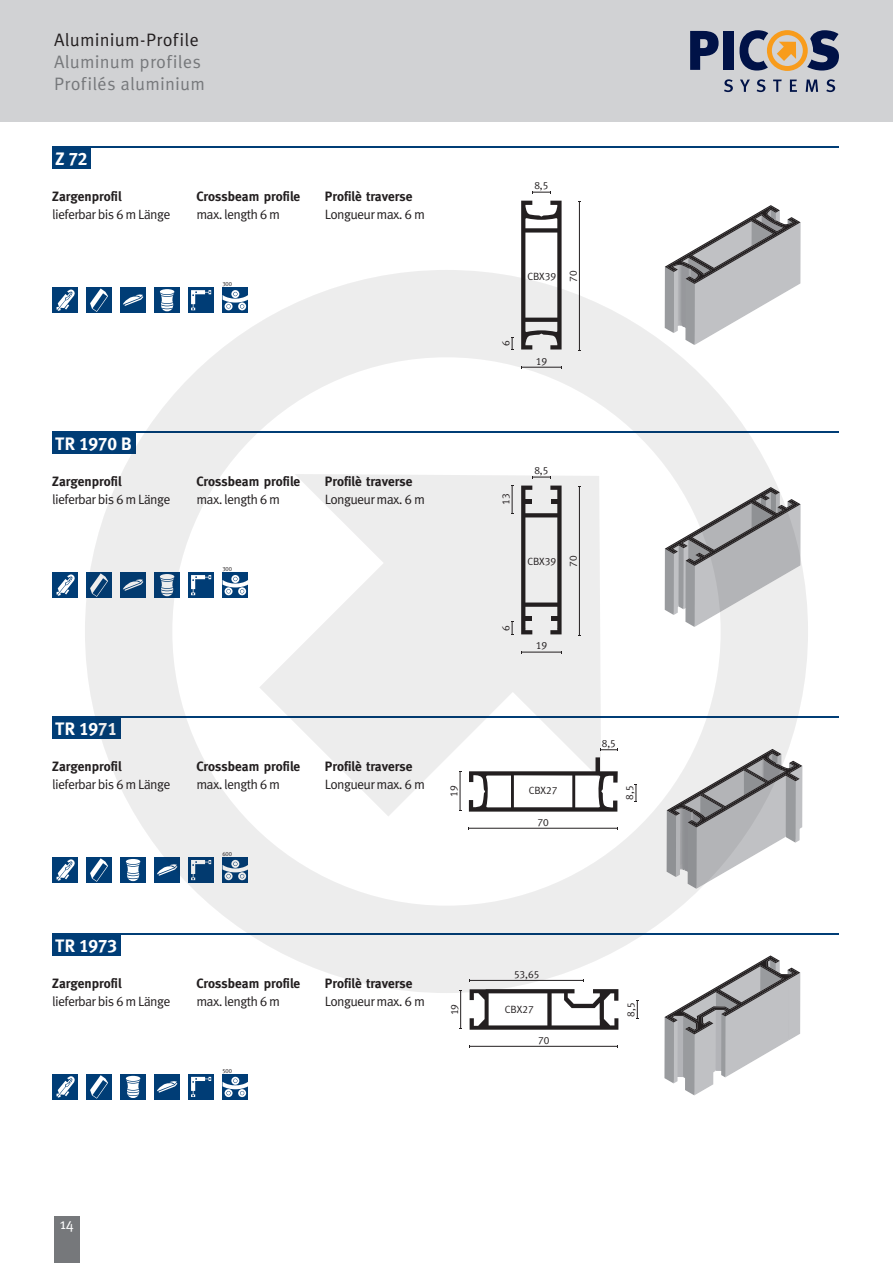
<style>
.page{position:relative;width:893px;height:1263px;background:#fff}
.page>*{position:absolute;margin:0;border:0;box-sizing:border-box;transform-origin:0 0}
.t1{font:18px/21.6px "Meta Pro";letter-spacing:.01em;color:#76787b}
.t2{font:18px "Meta Plus Bold Caps";letter-spacing:-.01em;color:#fff}
.t3{font:18px "Meta Pro";letter-spacing:.01em;color:#231f20}
.t4{font:15px "Meta";color:#fff}
.t5{font:13.5px "Meta Pro";letter-spacing:-.05em;color:#231f20}
.t6{font:700 13.5px "Meta";color:#231f20}
.t7{font:10.5px "Meta Caps";color:#231f20}
.t8{font:6px "Meta Caps";color:#231f20}
</style>
<div class="page">
<div style="left:54px;top:1216px;width:26px;height:47px;background:#76787b"></div>
<hr style="left:52px;top:147px;width:787px;height:1px;background:#003d76">
<div style="left:52px;top:147px;width:39px;height:22px;background:#003d76"></div>
<svg style="left:532px;top:191px;width:19px;height:2px"></svg>
<hr style="left:579px;top:202px;width:1px;height:149px;background:#231f20">
<svg style="left:521px;top:201px;width:41px;height:69px"></svg>
<svg style="left:665px;top:205px;width:136px;height:65px"></svg>
<div style="left:52px;top:287px;width:26px;height:26px;background:#003d76"></div>
<svg style="left:57px;top:289px;width:18px;height:22px"></svg>
<hr style="left:52px;top:432px;width:787px;height:1px;background:#003d76">
<div style="left:52px;top:432px;width:84px;height:22px;background:#003d76"></div>
<div style="left:52px;top:572px;width:26px;height:26px;background:#003d76"></div>
<svg style="left:57px;top:574px;width:18px;height:22px"></svg>
<div style="left:0;top:0;width:893px;height:121px;background:#d1d2d4"></div>
<svg style="left:690px;top:31px;width:29px;height:39px"></svg>
<div style="left:723px;top:31px;width:10px;height:39px;background:#001247"></div>
<svg style="left:724px;top:79px;width:9px;height:13px"></svg>
<svg style="left:740px;top:80px;width:10px;height:12px"></svg>
<svg style="left:757px;top:79px;width:8px;height:13px"></svg>
<svg style="left:773px;top:80px;width:9px;height:12px"></svg>
<svg style="left:790px;top:80px;width:7px;height:12px"></svg>
<svg style="left:806px;top:80px;width:12px;height:12px"></svg>
<svg style="left:826px;top:79px;width:9px;height:13px"></svg>
<svg style="left:739px;top:30px;width:100px;height:41px"></svg>
<hr style="left:52px;top:716px;width:787px;height:2px;background:#003d76">
<div style="left:52px;top:717px;width:69px;height:22px;background:#003d76"></div>
<div style="left:52px;top:857px;width:26px;height:26px;background:#003d76"></div>
<svg style="left:57px;top:859px;width:18px;height:22px"></svg>
<hr style="left:52px;top:933px;width:787px;height:2px;background:#003d76">
<div style="left:52px;top:934px;width:69px;height:22px;background:#003d76"></div>
<div style="left:223px;top:1074px;width:25px;height:26px;background:#003d76"></div>
<svg style="left:223px;top:1077px;width:25px;height:20px"></svg>
<div style="left:188px;top:1074px;width:26px;height:26px;background:#003d76"></div>
<svg style="left:191px;top:1077px;width:20px;height:20px"></svg>
<div style="left:86px;top:1074px;width:26px;height:26px;background:#003d76"></div>
<svg style="left:90px;top:1075px;width:18px;height:24px"></svg>
<div style="left:52px;top:1074px;width:26px;height:26px;background:#003d76"></div>
<svg style="left:57px;top:1076px;width:18px;height:21px"></svg>
<div style="left:154px;top:1074px;width:26px;height:26px;background:#003d76"></div>
<svg style="left:157px;top:1081px;width:20px;height:12px"></svg>
<div style="left:120px;top:1074px;width:26px;height:26px;background:#003d76"></div>
<svg style="left:126px;top:1076px;width:14px;height:22px"></svg>
<svg style="left:470px;top:993px;width:148px;height:37px"></svg>
<svg style="left:664px;top:993px;width:136px;height:102px"></svg>
<hr style="left:470px;top:1046px;width:148px;height:1px;background:#231f20">
<svg style="left:636px;top:1001px;width:2px;height:18px"></svg>
<hr style="left:460px;top:990px;width:1px;height:39px;background:#231f20">
<svg style="left:85px;top:270px;width:723px;height:723px"></svg>
<svg style="left:259px;top:474px;width:342px;height:342px;fill:#ededed"></svg>
<h1 class="t3" style="left:54px;top:29px;width:146px">Aluminium-Profile</h1>
<h1 class="t1" style="left:54px;top:51px;width:152px">Aluminum profiles<br>Profilés aluminium</h1>
<h1 class="t2" style="left:55px;top:148px;width:34px">Z 72</h1>
<p class="t6" style="left:52px;top:189px;width:71px">Zargenprofil</p>
<p class="t5" style="left:52px;top:206px;width:120px">lieferbar bis 6 m Länge</p>
<p class="t6" style="left:196px;top:189px;width:106px">Crossbeam profile</p>
<p class="t5" style="left:196px;top:206px;width:85px">max. length 6 m</p>
<p class="t8" style="left:222px;top:281px;width:11px">300</p>
<p class="t6" style="left:325px;top:189px;width:89px">Profilè traverse</p>
<p class="t5" style="left:325px;top:206px;width:102px">Longueur max. 6 m</p>
<p class="t7" style="left:534px;top:180px;width:16px">8,5</p>
<p class="t7" style="left:527px;top:270px;width:30px">CBX39</p>
<p class="t7" style="left:567px;top:282px;width:13px;rotate:-90deg">70</p>
<p class="t7" style="left:500px;top:346px;width:7px;rotate:-90deg">6</p>
<p class="t7" style="left:536px;top:355px;width:13px">19</p>
<h1 class="t2" style="left:55px;top:433px;width:78px">TR 1970 B</h1>
<p class="t6" style="left:52px;top:474px;width:71px">Zargenprofil</p>
<p class="t5" style="left:52px;top:491px;width:120px">lieferbar bis 6 m Länge</p>
<p class="t6" style="left:196px;top:474px;width:106px">Crossbeam profile</p>
<p class="t5" style="left:196px;top:491px;width:85px">max. length 6 m</p>
<p class="t8" style="left:222px;top:565px;width:11px">300</p>
<p class="t6" style="left:325px;top:474px;width:89px">Profilè traverse</p>
<p class="t5" style="left:325px;top:491px;width:102px">Longueur max. 6 m</p>
<p class="t7" style="left:500px;top:505px;width:13px;rotate:-90deg">13</p>
<p class="t7" style="left:534px;top:465px;width:16px">8,5</p>
<p class="t7" style="left:527px;top:555px;width:30px">CBX39</p>
<p class="t7" style="left:567px;top:567px;width:13px;rotate:-90deg">70</p>
<p class="t7" style="left:500px;top:631px;width:7px;rotate:-90deg">6</p>
<p class="t7" style="left:536px;top:640px;width:13px">19</p>
<h1 class="t2" style="left:55px;top:718px;width:63px">TR 1971</h1>
<p class="t6" style="left:52px;top:758px;width:71px">Zargenprofil</p>
<p class="t5" style="left:52px;top:776px;width:120px">lieferbar bis 6 m Länge</p>
<p class="t6" style="left:196px;top:758px;width:106px">Crossbeam profile</p>
<p class="t5" style="left:196px;top:776px;width:85px">max. length 6 m</p>
<p class="t8" style="left:222px;top:850px;width:11px">600</p>
<p class="t6" style="left:325px;top:758px;width:89px">Profilè traverse</p>
<p class="t5" style="left:325px;top:776px;width:102px">Longueur max. 6 m</p>
<p class="t7" style="left:448px;top:797px;width:13px;rotate:-90deg">19</p>
<p class="t7" style="left:529px;top:785px;width:30px">CBX27</p>
<p class="t7" style="left:537px;top:816px;width:13px">70</p>
<p class="t7" style="left:602px;top:737px;width:16px">8,5</p>
<p class="t7" style="left:624px;top:800px;width:16px;rotate:-90deg">8,5</p>
<h1 class="t2" style="left:55px;top:935px;width:63px">TR 1973</h1>
<p class="t6" style="left:52px;top:975px;width:71px">Zargenprofil</p>
<p class="t5" style="left:52px;top:993px;width:120px">lieferbar bis 6 m Länge</p>
<p class="t6" style="left:196px;top:975px;width:106px">Crossbeam profile</p>
<p class="t5" style="left:196px;top:993px;width:85px">max. length 6 m</p>
<p class="t8" style="left:222px;top:1067px;width:11px">500</p>
<p class="t6" style="left:325px;top:975px;width:89px">Profilè traverse</p>
<p class="t5" style="left:325px;top:993px;width:102px">Longueur max. 6 m</p>
<p class="t7" style="left:514px;top:968px;width:27px">53,65</p>
<p class="t7" style="left:448px;top:1015px;width:13px;rotate:-90deg">19</p>
<p class="t7" style="left:625px;top:1017px;width:16px;rotate:-90deg">8,5</p>
<p class="t7" style="left:505px;top:1003px;width:30px">CBX27</p>
<p class="t7" style="left:538px;top:1034px;width:13px">70</p>
<p class="t4" style="left:60px;top:1215px;width:16px">14</p>
</div>
